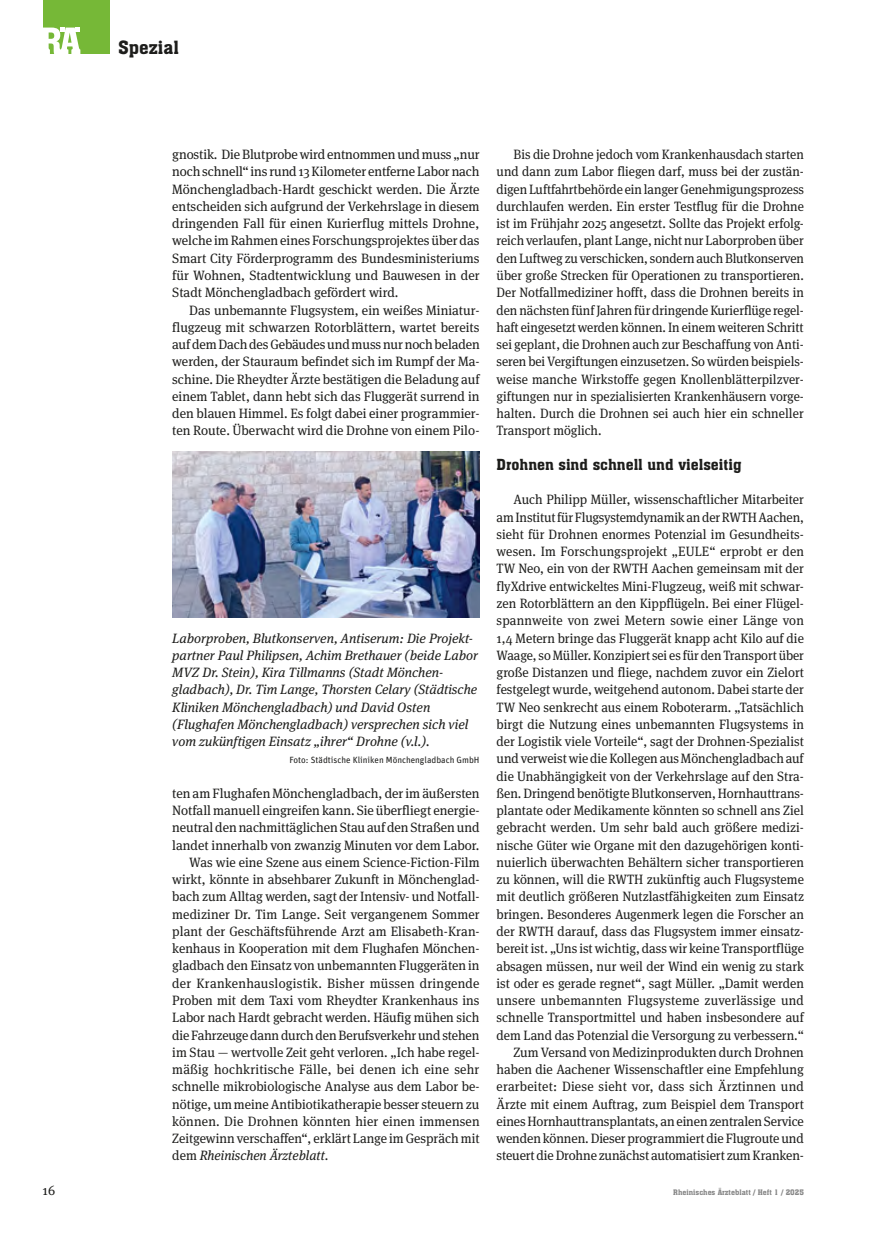
<style>
.page{position:relative;width:872px;height:1234px;background:#fff}
.page>*{position:absolute;margin:0;border:0;box-sizing:border-box;transform-origin:0 0}
.t1{font:18px "Aachen BT";color:#1d1d1b}
.t2{font:15px "Aachen BT";color:#1d1d1b}
.t3{font:13.5px/17.2px "Meta Serif Pro";color:#1d1d1b;text-align:right;scale:.96 1}
.t4{font:13.5px/17.2px "Meta Serif Pro";color:#1d1d1b;text-align:justify}
.t5{font:13.5px/17.2px "Meta Serif Pro";color:#1d1d1b;text-align:justify;scale:.95 1}
.t6{font:italic 13.5px/17.2px "Meta Serif Pro";color:#1d1d1b}
.t7{font:13.5px "Meta Serif Pro";letter-spacing:.02em;color:#1d1d1b}
.t8{font:9px "Unit Pro";color:#1d1d1b}
.t9{font:7.5px "Aachen BT";color:#878787}
.s1{font-style:normal}
</style>
<div class="page">
<div style="left:43px;top:0;width:66px;height:54px;background:#76b837"></div>
<svg style="left:43px;top:28px;width:37px;height:26px"></svg>
<img style="left:172px;top:451px;width:307px;height:166px">
<h1 class="t1" style="left:118px;top:36px;width:63px">Spezial</h1>
<p class="t4" style="left:172px;top:145px;width:309px">gnostik. Die Blutprobe wird entnommen und muss „nur noch schnell“ ins rund 13 Kilometer entferne Labor nach Mönchengladbach-Hardt geschickt werden. Die Ärzte entscheiden sich aufgrund der Verkehrslage in diesem dringenden Fall für einen Kurierflug mittels Drohne, welche im Rahmen eines Forschungsprojektes über das Smart City Förderprogramm des Bundesministeriums für Wohnen, Stadtentwicklung und Bauwesen in der Stadt Mönchengladbach gefördert wird.</p>
<p class="t4" style="left:172px;top:300px;width:309px;text-indent:17px">Das unbemannte Flugsystem, ein weißes Miniatur&shy;flugzeug mit schwarzen Rotorblättern, wartet bereits auf dem Dach des Gebäudes und muss nur noch beladen werden, der Stauraum befindet sich im Rumpf der Ma&shy;schine. Die Rheydter Ärzte bestätigen die Beladung auf einem Tablet, dann hebt sich das Fluggerät surrend in den blauen Himmel. Es folgt dabei einer programmier&shy;ten Route. Überwacht wird die Drohne von einem Pilo-</p>
<p class="t6" style="left:172px;top:628px;width:307px">Laborproben, Blutkonserven, Antiserum: Die Projekt&shy;partner Paul Philipsen, Achim Brethauer (beide Labor MVZ Dr. Stein), Kira Tillmanns (Stadt Mönchen&shy;gladbach), Dr. Tim Lange, Thorsten Celary (Städtische Kliniken Mönchengladbach) und David Osten (Flughafen Mönchengladbach) versprechen sich viel vom zukünftigen Einsatz „ihrer“ Drohne (v.l.).</p>
<p class="t8" style="left:289px;top:753px;width:192px">Foto: Städtische Kliniken Mönchengladbach GmbH</p>
<p class="t4" style="left:172px;top:783px;width:309px">ten am Flughafen Mönchengladbach, der im äußersten</p>
<p class="t4" style="left:172px;top:801px;width:309px">Notfall manuell eingreifen kann. Sie überfliegt energie-</p>
<p class="t4" style="left:172px;top:818px;width:309px">neutral den nachmittäglichen Stau auf den Straßen und</p>
<p class="t4" style="left:172px;top:835px;width:309px">landet innerhalb von zwanzig Minuten vor dem Labor.</p>
<p class="t4" style="left:189px;top:852px;width:292px">Was wie eine Szene aus einem Science-Fiction-Film</p>
<p class="t4" style="left:172px;top:870px;width:309px">wirkt, könnte in absehbarer Zukunft in Mönchenglad-</p>
<p class="t4" style="left:172px;top:887px;width:309px">bach zum Alltag werden, sagt der Intensiv- und Notfall-</p>
<p class="t4" style="left:172px;top:904px;width:309px">mediziner Dr. Tim Lange. Seit vergangenem Sommer</p>
<p class="t4" style="left:172px;top:921px;width:309px">plant der Geschäftsführende Arzt am Elisabeth-Kran-</p>
<p class="t4" style="left:172px;top:939px;width:309px">kenhaus in Kooperation mit dem Flughafen Mönchen-</p>
<p class="t4" style="left:172px;top:956px;width:309px">gladbach den Einsatz von unbemannten Fluggeräten in</p>
<p class="t7" style="left:172px;top:973px;width:309px">der Krankenhauslogistik. Bisher müssen dringende</p>
<p class="t4" style="left:172px;top:990px;width:309px">Proben mit dem Taxi vom Rheydter Krankenhaus ins</p>
<p class="t4" style="left:172px;top:1008px;width:309px">Labor nach Hardt gebracht werden. Häufig mühen sich</p>
<p class="t4" style="left:172px;top:1025px;width:309px">die Fahrzeuge dann durch den Berufsverkehr und stehen</p>
<p class="t4" style="left:172px;top:1042px;width:309px">im Stau — wertvolle Zeit geht verloren. „Ich habe regel-</p>
<p class="t4" style="left:172px;top:1059px;width:309px">mäßig hochkritische Fälle, bei denen ich eine sehr</p>
<p class="t4" style="left:172px;top:1077px;width:309px">schnelle mikrobiologische Analyse aus dem Labor be-</p>
<p class="t4" style="left:172px;top:1094px;width:308px">nötige, um meine Antibiotikatherapie besser steuern zu</p>
<p class="t4" style="left:172px;top:1111px;width:309px">können. Die Drohnen könnten hier einen immensen</p>
<p class="t4" style="left:172px;top:1128px;width:309px">Zeitgewinn verschaffen“, erklärt Lange im Gespräch mit</p>
<p class="t6" style="left:172px;top:1146px;width:158px"><span class="s1">dem</span> Rheinischen Ärzteblatt<span class="s1">.</span></p>
<p class="t5" style="left:496px;top:145px;width:325px;text-indent:17px">Bis die Drohne jedoch vom Krankenhausdach starten und dann zum Labor fliegen darf, muss bei der zustän&shy;digen Luftfahrtbehörde ein langer Genehmigungsprozess durchlaufen werden. Ein erster Testflug für die Drohne ist im Frühjahr 2025 angesetzt. Sollte das Projekt erfolg&shy;reich verlaufen, plant Lange, nicht nur Laborproben über den Luftweg zu verschicken, sondern auch Blutkonserven über große Strecken für Operationen zu transportieren.<br>Der Notfallmediziner hofft, dass die Drohnen bereits in den nächsten fünf Jahren für dringende Kurierflüge regel&shy;haft eingesetzt werden können. In einem weiteren Schritt sei geplant, die Drohnen auch zur Beschaffung von Anti&shy;seren bei Vergiftungen einzusetzen. So würden beispiels&shy;weise manche Wirkstoffe gegen Knollenblätterpilzver&shy;giftungen nur in spezialisierten Krankenhäusern vorge&shy;halten. Durch die Drohnen sei auch hier ein schneller Transport möglich.</p>
<p class="t2" style="left:496px;top:455px;width:247px">Drohnen sind schnell und vielseitig</p>
<p class="t3" style="left:496px;top:490px;width:322px">Auch Philipp Müller, wissenschaftlicher Mitarbeiter am Institut für Flugsystemdynamik an der RWTH Aachen, sieht für Drohnen enormes Potenzial im Gesundheits&shy;wesen. Im Forschungsprojekt „EULE“ erprobt er den TW Neo, ein von der RWTH Aachen gemeinsam mit der flyXdrive entwickeltes Mini-Flugzeug, weiß mit schwar&shy;zen Rotorblättern an den Kippflügeln. Bei einer Flügel&shy;spannweite von zwei Metern sowie einer Länge von 1,4 Metern bringe das Fluggerät knapp acht Kilo auf die Waage, so Müller. Konzipiert sei es für den Transport über große Distanzen und fliege, nachdem zuvor ein Zielort festgelegt wurde, weitgehend autonom. Dabei starte der TW Neo senkrecht aus einem Roboterarm. „Tatsächlich birgt die Nutzung eines unbemannten Flugsystems in der Logistik viele Vorteile“, sagt der Drohnen-Spezialist und verweist wie die Kollegen aus Mönchengladbach auf die Unabhängigkeit von der Verkehrslage auf den Stra&shy;ßen. Dringend benötigte Blutkonserven, Hornhauttrans&shy;plantate oder Medikamente könnten so schnell ans Ziel gebracht werden. Um sehr bald auch größere medizi&shy;nische Güter wie Organe mit den dazugehörigen konti&shy;nuierlich überwachten Behältern sicher transportieren zu können, will die RWTH zukünftig auch Flugsysteme mit deutlich größeren Nutzlastfähigkeiten zum Einsatz bringen. Besonderes Augenmerk legen die Forscher an der RWTH darauf, dass das Flugsystem immer einsatz&shy;bereit ist. „Uns ist wichtig, dass wir keine Transportflüge absagen müssen, nur weil der Wind ein wenig zu stark ist oder es gerade regnet“, sagt Müller. „Damit werden unsere unbemannten Flugsysteme zuverlässige und schnelle Transportmittel und haben insbesondere auf dem Land das Potenzial die Versorgung zu verbessern.“ Zum Versand von Medizinprodukten durch Drohnen haben die Aachener Wissenschaftler eine Empfehlung erarbeitet: Diese sieht vor, dass sich Ärztinnen und Ärzte mit einem Auftrag, zum Beispiel dem Transport eines Hornhauttransplantats, an einen zentralen Service wenden können. Dieser programmiert die Flugroute und steuert die Drohne zunächst automatisiert zum Kranken-</p>
<p class="t4" style="left:43px;top:1180px;width:14px">16</p>
<p class="t9" style="left:673px;top:1187px;width:132px">Rheinisches Ärzteblatt / Heft 1 / 2025</p>
</div>
